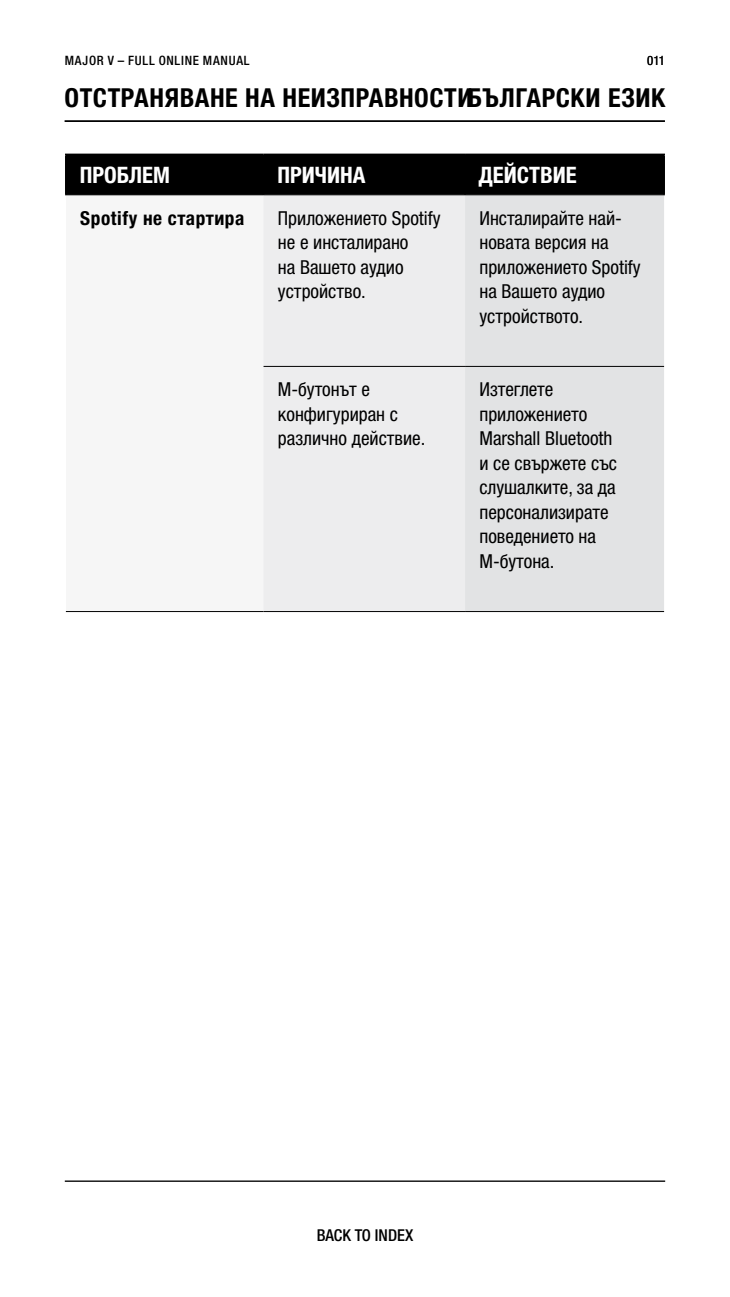
<style>
.page{position:relative;width:730px;height:1297px;background:#fff}
.page>*{position:absolute;margin:0;border:0;box-sizing:border-box;transform-origin:0 0}
.t1{font:700 condensed 26.25px "Helvetica Neue LTW1 G";letter-spacing:.02em;color:#000}
.t2{font:700 condensed 22.75px "Helvetica Neue LTW1 G";color:#fff}
.t3{font:condensed 19.25px/24.5px "Helvetica Neue LTW1 G";color:#000}
.t4{font:700 condensed 19.25px "Helvetica Neue LTW1 G";letter-spacing:.03em;color:#000}
.t5{font:500 condensed 16.45px "Helvetica Neue LTW1 G";color:#000}
.t6{font:500 condensed 12.95px "Helvetica Neue LTW1 G";letter-spacing:.055em;color:#000}
.t7{font:condensed 12.95px "Helvetica Neue LTW1 G";color:#000}
</style>
<div class="page">
<hr style="left:65px;top:1180px;width:599px;height:1px;background:#000">
<hr style="left:65px;top:120px;width:599px;height:2px;background:#000">
<div style="left:67px;top:155px;width:596px;height:39px;background:#000"></div>
<div style="left:66px;top:195px;width:197px;height:416px;background:#f6f6f6"></div>
<div style="left:263px;top:195px;width:202px;height:416px;background:#ededee"></div>
<div style="left:465px;top:195px;width:198px;height:416px;background:#e2e3e4"></div>
<hr style="left:65px;top:155px;width:2px;height:39px;background:#000">
<hr style="left:262px;top:155px;width:2px;height:39px;background:#000">
<hr style="left:65px;top:154px;width:198px;height:1px;background:#000">
<hr style="left:464px;top:155px;width:1px;height:39px;background:#000">
<hr style="left:263px;top:154px;width:202px;height:1px;background:#000">
<hr style="left:663px;top:155px;width:1px;height:39px;background:#000">
<hr style="left:465px;top:154px;width:199px;height:1px;background:#000">
<hr style="left:65px;top:194px;width:198px;height:1px;background:#000">
<hr style="left:263px;top:194px;width:202px;height:1px;background:#000">
<hr style="left:465px;top:194px;width:199px;height:1px;background:#000">
<hr style="left:263px;top:366px;width:202px;height:1px;background:#000">
<hr style="left:465px;top:366px;width:198px;height:1px;background:#000">
<hr style="left:263px;top:611px;width:202px;height:1px;background:#000">
<hr style="left:465px;top:611px;width:198px;height:1px;background:#000">
<hr style="left:66px;top:611px;width:197px;height:1px;background:#000">
<p class="t6" style="left:65px;top:52px;width:186px">MAJOR V – FULL ONLINE MANUAL</p>
<p class="t7" style="left:646px;top:53px;width:20px">011</p>
<h1 class="t1" style="left:65px;top:82px;width:601px">ОТСТРАНЯВАНЕ НА НЕИЗПРАВНОСТИБЪЛГАРСКИ ЕЗИК</h1>
<p class="t2" style="left:80px;top:162px;width:92px">ПРОБЛЕМ</p>
<p class="t2" style="left:277px;top:162px;width:90px">ПРИЧИНА</p>
<p class="t2" style="left:478px;top:162px;width:99px">ДЕЙСТВИЕ</p>
<p class="t4" style="left:80px;top:206px;width:165px">Spotify не стартира</p>
<p class="t3" style="left:278px;top:206px;width:164px">Приложението Spotify не е инсталирано<br>на Вашето аудио устройство.</p>
<p class="t3" style="left:479px;top:206px;width:163px">Инсталирайте най&shy;новата версия на приложението Spotify на Вашето аудио устройството.</p>
<p class="t3" style="left:278px;top:377px;width:149px">M-бутонът е конфигуриран с различно действие.</p>
<p class="t3" style="left:479px;top:377px;width:139px">Изтеглете приложението<br>Marshall Bluetooth и се свържете със слушалките, за да персонализирате поведението на<br>M-бутона.</p>
<p class="t5" style="left:316px;top:1225px;width:98px">BACK TO INDEX</p>
</div>
